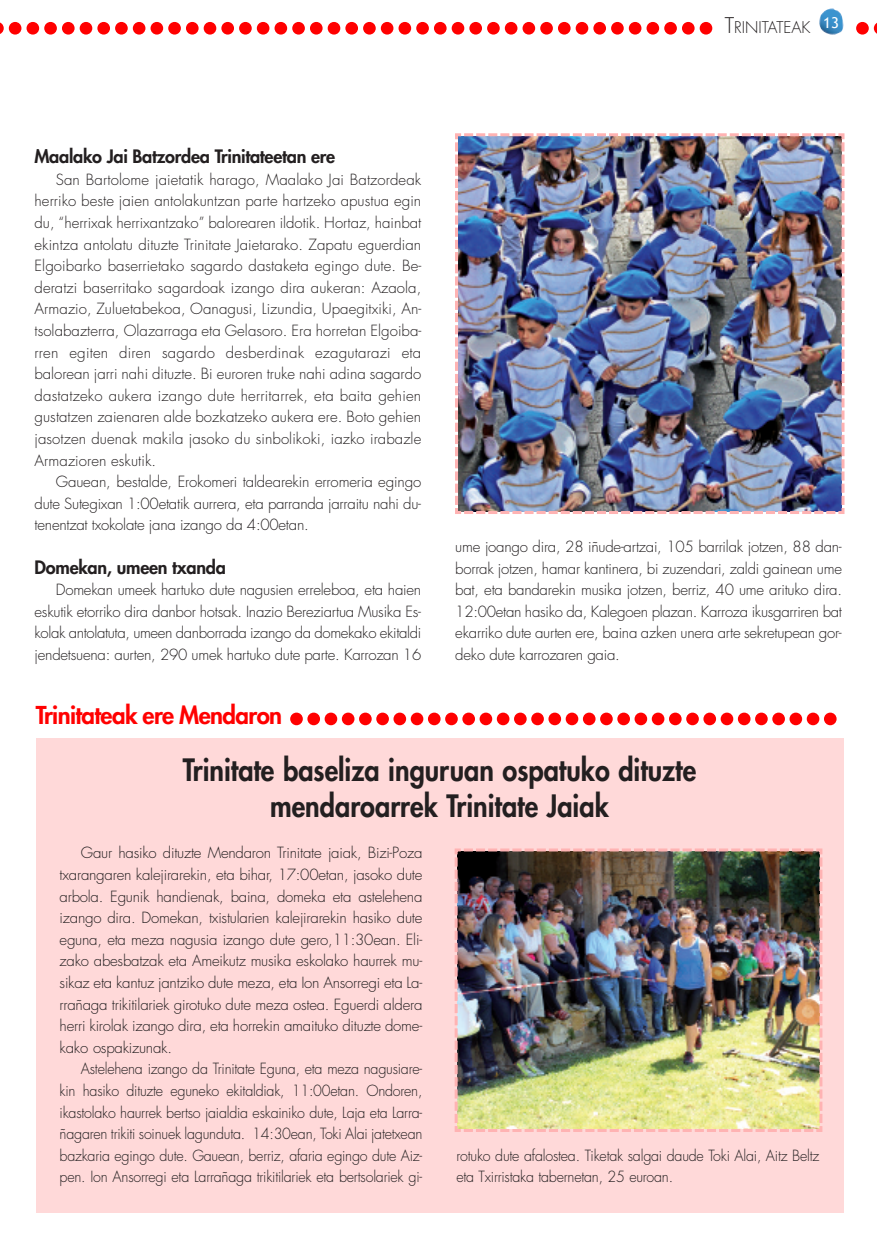
<style>
.page{position:relative;width:877px;height:1247px;background:#fff}
.page>*{position:absolute;margin:0;border:0;box-sizing:border-box;transform-origin:0 0}
.t1{font:700 54px "Futura";color:#f00}
.t2{font:800 30px/36px "Futura";color:#231f20;text-align:center;scale:.9 1}
.t3{font:800 24px "Futura";letter-spacing:-.025em;color:#f00}
.t4{font:800 18px "Futura";letter-spacing:-.015em;color:#231f20}
.t5{font:300 15.75px "Futura";color:#231f20}
.t6{font:300 15px/21.6px "Futura";letter-spacing:-.015em;color:#231f20;text-align:justify}
.t7{font:300 15px/21.6px "Futura";letter-spacing:-.015em;color:#231f20;text-align:justify;scale:.95 1}
.s1{font-size:21px}
</style>
<div class="page">
<img style="left:819px;top:8px;width:24px;height:27px">
<div style="left:37px;top:738px;width:807px;height:474px;background:#ffd9d9"></div>
<img style="left:455px;top:133px;width:390px;height:381px">
<img style="left:454px;top:848px;width:369px;height:284px">
<p class="t5" style="left:725px;top:20px;width:116px"><span class="s1">T</span>RINITATEAK <sup>13</sup></p>
<h1 class="t1" style="left:6px;top:-11px;width:711px">........................................</h1>
<h1 class="t1" style="left:853px;top:-11px;width:20px">.</h1>
<p class="t4" style="left:35px;top:148px;width:302px">Maalako Jai Batzordea Trinitateetan ere</p>
<p class="t6" style="left:35px;top:170px;width:388px;text-indent:21px">San Bartolome jaietatik harago, Maalako Jai Batzordeak herriko beste jaien antolakuntzan parte hartzeko apustua egin du, “herrixak herrixantzako” balorearen ildotik. Hortaz, hainbat ekintza antolatu dituzte Trinitate Jaietarako. Zapatu eguerdian Elgoibarko baserrietako sagardo dastaketa egingo dute. Be&shy;deratzi baserritako sagardoak izango dira aukeran: Azaola, Armazio, Zuluetabekoa, Oanagusi, Lizundia, Upaegitxiki, An&shy;tsolabazterra, Olazarraga eta Gelasoro. Era horretan Elgoiba&shy;rren egiten diren sagardo desberdinak ezagutarazi eta balorean jarri nahi dituzte. Bi euroren truke nahi adina sagardo dastatzeko aukera izango dute herritarrek, eta baita gehien gustatzen zaienaren alde bozkatzeko aukera ere. Boto gehien jasotzen duenak makila jasoko du sinbolikoki, iazko irabazle Armazioren eskutik.</p>
<p class="t6" style="left:35px;top:472px;width:388px;text-indent:21px">Gauean, bestalde, Erokomeri taldearekin erromeria egingo dute Sutegixan 1:00etatik aurrera, eta parranda jarraitu nahi du&shy;tenentzat txokolate jana izango da 4:00etan.</p>
<p class="t4" style="left:35px;top:558px;width:193px">Domekan, umeen txanda</p>
<p class="t6" style="left:35px;top:580px;width:388px;text-indent:21px">Domekan umeek hartuko dute nagusien erreleboa, eta haien eskutik etorriko dira danbor hotsak. Inazio Bereziartua Musika Es&shy;kolak antolatuta, umeen danborrada izango da domekako ekitaldi jendetsuena: aurten, 290 umek hartuko dute parte. Karrozan 16</p>
<p class="t6" style="left:455px;top:537px;width:388px">ume joango dira, 28 iñude-artzai, 105 barrilak jotzen, 88 dan&shy;borrak jotzen, hamar kantinera, bi zuzendari, zaldi gainean ume bat, eta bandarekin musika jotzen, berriz, 40 ume arituko dira.<br>12:00etan hasiko da, Kalegoen plazan. Karroza ikusgarriren bat ekarriko dute aurten ere, baina azken unera arte sekretupean gor&shy;deko dute karrozaren gaia.</p>
<h3 class="t3" style="left:36px;top:704px;width:248px">Trinitateak ere Mendaron</h3>
<h1 class="t1" style="left:287px;top:679px;width:554px">................................</h1>
<h2 class="t2" style="left:183px;top:754px;width:572px">Trinitate baseliza inguruan ospatuko dituzte mendaroarrek Trinitate Jaiak</h2>
<p class="t6" style="left:60px;top:843px;width:364px;text-indent:21px">Gaur hasiko dituzte Mendaron Trinitate jaiak, Bizi-Poza txarangaren kalejirarekin, eta bihar, 17:00etan, jasoko dute arbola. Egunik handienak, baina, domeka eta astelehena izango dira. Domekan, txistularien kalejirarekin hasiko dute eguna, eta meza nagusia izango dute gero,11:30ean. Eli&shy;zako abesbatzak eta Ameikutz musika eskolako haurrek mu&shy;sikaz eta kantuz jantziko dute meza, eta Ion Ansorregi eta La&shy;rrañaga trikitilariek girotuko dute meza ostea. Eguerdi aldera herri kirolak izango dira, eta horrekin amaituko dituzte dome&shy;kako ospakizunak.</p>
<p class="t7" style="left:60px;top:1059px;width:383px;text-indent:21px">Astelehena izango da Trinitate Eguna, eta meza nagusiare&shy;kin hasiko dituzte eguneko ekitaldiak, 11:00etan. Ondoren, ikastolako haurrek bertso jaialdia eskainiko dute, Laja eta Larra&shy;ñagaren trikiti soinuek lagunduta. 14:30ean, Toki Alai jatetxean bazkaria egingo dute. Gauean, berriz, afaria egingo dute Aiz&shy;pen. Ion Ansorregi eta Larrañaga trikitilariek eta bertsolariek gi-</p>
<p class="t7" style="left:456px;top:1146px;width:383px">rotuko dute afalostea. Tiketak salgai daude Toki Alai, Aitz Beltz eta Txirristaka tabernetan, 25 euroan.</p>
</div>
